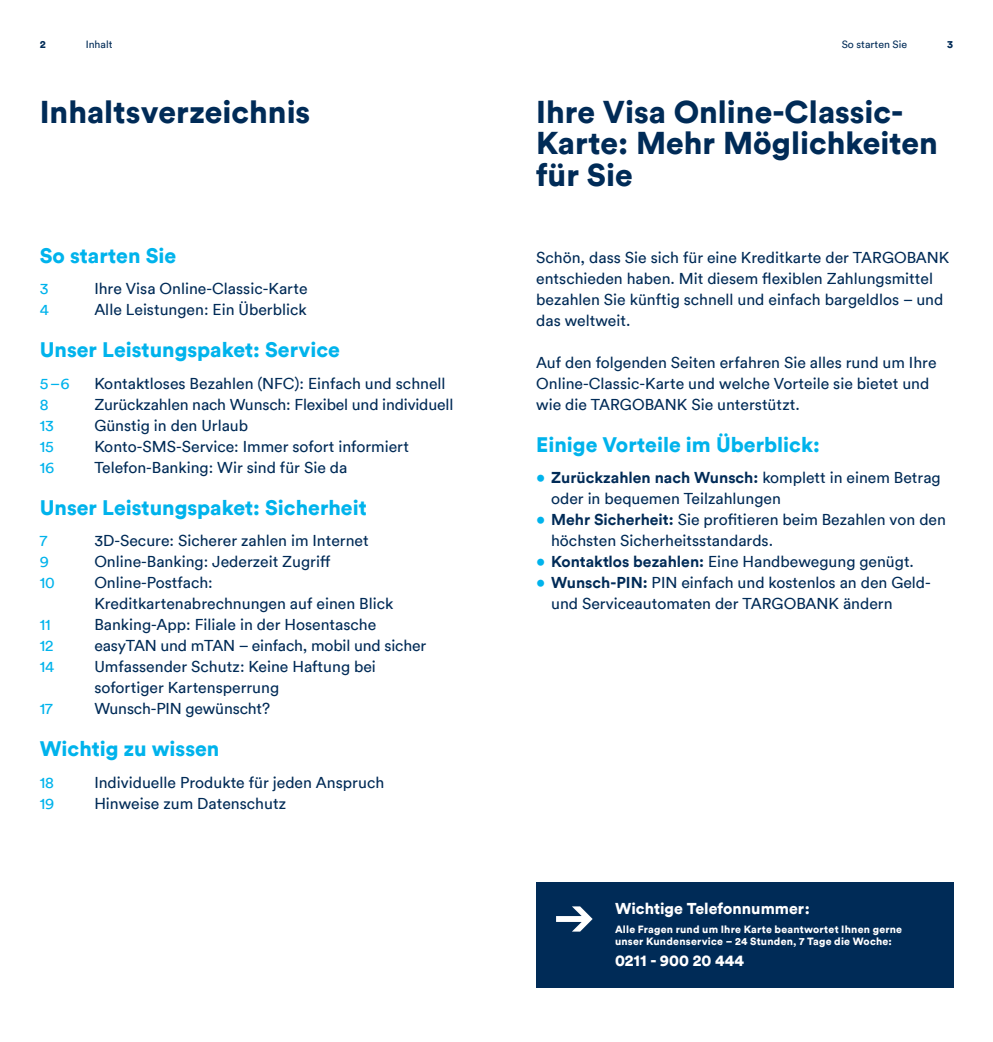
<style>
.page{position:relative;width:993px;height:1042px;background:#fff}
.page>*{position:absolute;margin:0;border:0;box-sizing:border-box;transform-origin:0 0}
.t1{font:900 31.5px/31.5px "Circular Pro TT";color:#002b57}
.t2{font:900 21px "Circular Pro TT";color:#00b3ec}
.t3{font:15.75px/21px "Circular Pro TT";color:#002b57}
.t4{font:900 15.75px "Circular Pro TT";color:#fff}
.t5{font:15.75px "Circular Pro TT";color:#00b3ec}
.t6{font:900 10.5px/12.2px "Circular Pro TT";letter-spacing:.02em;color:#fff}
.t7{font:10.5px "Circular Pro TT";color:#002b57}
.t8{font:900 10.5px "Circular Pro TT";color:#002b57}
.s1{font-size:16.62px;color:#00b3ec}
.s2{font-weight:700}
</style>
<div class="page">
<div style="left:536px;top:882px;width:416px;height:105px;background:#002b57"></div>
<svg style="left:556px;top:906px;width:36px;height:25px"></svg>
<p class="t7" style="left:841px;top:37px;width:67px">So starten Sie</p>
<p class="t7" style="left:86px;top:37px;width:28px">Inhalt</p>
<p class="t8" style="left:40px;top:37px;width:8px">2</p>
<p class="t8" style="left:946px;top:37px;width:8px">3</p>
<h1 class="t1" style="left:40px;top:94px;width:272px">Inhaltsverzeichnis</h1>
<h2 class="t2" style="left:40px;top:240px;width:138px">So starten Sie</h2>
<p class="t5" style="left:40px;top:278px;width:10px">3</p>
<p class="t3" style="left:94px;top:277px;width:215px">Ihre Visa Online-Classic-Karte</p>
<p class="t5" style="left:40px;top:299px;width:11px">4</p>
<p class="t3" style="left:94px;top:298px;width:214px">Alle Leistungen: Ein Überblick</p>
<h2 class="t2" style="left:40px;top:335px;width:302px">Unser Leistungspaket: Service</h2>
<p class="t5" style="left:40px;top:372px;width:31px">5–6</p>
<p class="t3" style="left:94px;top:372px;width:352px">Kontaktloses Bezahlen (NFC): Einfach und schnell</p>
<p class="t5" style="left:40px;top:393px;width:10px">8</p>
<p class="t3" style="left:94px;top:393px;width:360px">Zurückzahlen nach Wunsch: Flexibel und individuell</p>
<p class="t5" style="left:40px;top:414px;width:16px">13</p>
<p class="t3" style="left:94px;top:414px;width:155px">Günstig in den Urlaub</p>
<p class="t5" style="left:40px;top:435px;width:16px">15</p>
<p class="t3" style="left:94px;top:435px;width:316px">Konto-SMS-Service: Immer sofort informiert</p>
<p class="t5" style="left:40px;top:456px;width:16px">16</p>
<p class="t3" style="left:94px;top:456px;width:254px">Telefon-Banking: Wir sind für Sie da</p>
<h2 class="t2" style="left:40px;top:492px;width:328px">Unser Leistungspaket: Sicherheit</h2>
<p class="t5" style="left:40px;top:530px;width:9px">7</p>
<p class="t3" style="left:94px;top:529px;width:276px">3D-Secure: Sicherer zahlen im Internet</p>
<p class="t5" style="left:40px;top:551px;width:11px">9</p>
<p class="t3" style="left:94px;top:550px;width:237px">Online-Banking: Jederzeit Zugriff</p>
<p class="t5" style="left:40px;top:572px;width:17px">10</p>
<p class="t3" style="left:94px;top:571px;width:300px">Online-Postfach:<br>Kreditkartenabrechnungen auf einen Blick</p>
<p class="t5" style="left:40px;top:614px;width:13px">11</p>
<p class="t3" style="left:94px;top:613px;width:283px">Banking-App: Filiale in der Hosentasche</p>
<p class="t5" style="left:40px;top:635px;width:15px">12</p>
<p class="t3" style="left:94px;top:634px;width:333px">easyTAN und mTAN – einfach, mobil und sicher</p>
<p class="t5" style="left:40px;top:656px;width:16px">14</p>
<p class="t3" style="left:94px;top:655px;width:283px">Umfassender Schutz: Keine Haftung bei sofortiger Kartensperrung</p>
<p class="t5" style="left:40px;top:698px;width:15px">17</p>
<p class="t3" style="left:94px;top:697px;width:177px">Wunsch-PIN gewünscht?</p>
<h2 class="t2" style="left:40px;top:734px;width:181px">Wichtig zu wissen</h2>
<p class="t5" style="left:40px;top:771px;width:16px">18</p>
<p class="t3" style="left:94px;top:771px;width:291px">Individuelle Produkte für jeden Anspruch</p>
<p class="t5" style="left:40px;top:792px;width:16px">19</p>
<p class="t3" style="left:94px;top:792px;width:193px">Hinweise zum Datenschutz</p>
<h1 class="t1" style="left:536px;top:94px;width:403px">Ihre Visa Online-Classic-<br>Karte: Mehr Möglichkeiten für Sie</h1>
<p class="t3" style="left:536px;top:246px;width:414px">Schön, dass Sie sich für eine Kreditkarte der TARGOBANK entschieden haben. Mit diesem flexiblen Zahlungsmittel bezahlen Sie künftig schnell und einfach bargeldlos – und das weltweit.</p>
<p class="t3" style="left:536px;top:351px;width:401px">Auf den folgenden Seiten erfahren Sie alles rund um Ihre<br>Online-Classic-Karte und welche Vorteile sie bietet und wie die TARGOBANK Sie unterstützt.</p>
<h2 class="t2" style="left:536px;top:429px;width:285px">Einige Vorteile im Überblick:</h2>
<p class="t3" style="left:551px;top:466px;width:391px;text-indent:-15px"><span class="s1">•</span> <span class="s2">Zurückzahlen nach Wunsch:</span> komplett in einem Betrag oder in bequemen Teilzahlungen</p>
<p class="t3" style="left:551px;top:508px;width:396px;text-indent:-15px"><span class="s1">•</span> <span class="s2">Mehr Sicherheit:</span> Sie profitieren beim Bezahlen von den höchsten Sicherheitsstandards.</p>
<p class="t3" style="left:536px;top:550px;width:379px"><span class="s1">•</span> <span class="s2">Kontaktlos bezahlen:</span> Eine Handbewegung genügt.</p>
<p class="t3" style="left:551px;top:571px;width:381px;text-indent:-15px"><span class="s1">•</span> <span class="s2">Wunsch-PIN:</span> PIN einfach und kostenlos an den Geld&shy;und Serviceautomaten der TARGOBANK ändern</p>
<p class="t4" style="left:614px;top:897px;width:196px">Wichtige Telefonnummer:</p>
<p class="t6" style="left:614px;top:922px;width:288px">Alle Fragen rund um Ihre Karte beantwortet Ihnen gerne unser Kundenservice – 24 Stunden, 7 Tage die Woche:</p>
<p class="t4" style="left:614px;top:949px;width:130px">0211 - 900 20 444</p>
</div>
